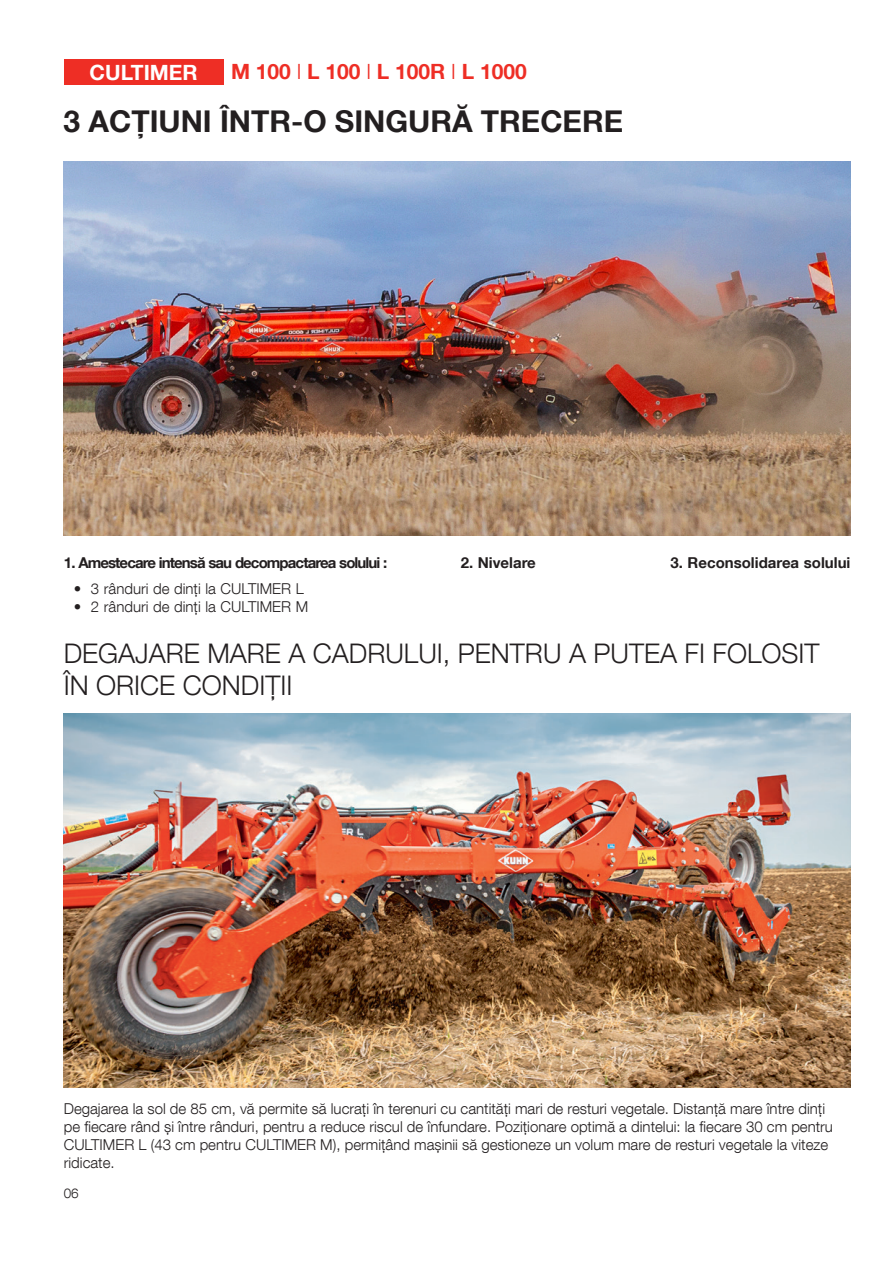
<style>
.page{position:relative;width:893px;height:1263px;background:#fff}
.page>*{position:absolute;margin:0;border:0;box-sizing:border-box;transform-origin:0 0}
.t1{font:700 30px "Helvetica Neue LT Com";color:#231f20}
.t2{font:300 27px/32.4px "Helvetica Neue LT Com";color:#231f20}
.t3{font:700 21px "Helvetica Neue LT Com";color:#ee2e25}
.t4{font:700 21px "Helvetica Neue LT Com";color:#fff}
._3_TEXTE{font:300 15px/18px "Helvetica Neue LT Com";color:#231f20}
.t5{font:700 15px "Helvetica Neue LT Com";letter-spacing:-.06em;color:#231f20}
.t6{font:700 15px "Helvetica Neue LT Com";color:#231f20}
.t7{font:300 13.5px "Helvetica Neue LT Com";color:#231f20}
.s1{font-weight:300}
</style>
<div class="page">
<img style="left:64px;top:161px;width:786px;height:374px">
<img style="left:64px;top:713px;width:786px;height:374px">
<div style="left:64px;top:60px;width:159px;height:25px;background:#ee2e25"></div>
<p class="t4" style="left:90px;top:59px;width:110px">CULTIMER</p>
<p class="t3" style="left:231px;top:59px;width:297px">M 100 <span class="s1">I</span> L 100 <span class="s1">I</span> L 100R <span class="s1">I</span> L 1000</p>
<p class="t1" style="left:64px;top:102px;width:561px">3 ACȚIUNI ÎNTR-O SINGURĂ TRECERE</p>
<p class="t5" style="left:64px;top:553px;width:325px">1. Amestecare intensă sau decompactarea solului :</p>
<p class="_3_TEXTE" style="left:74px;top:580px;width:231px">• 3 rânduri de dinți la CULTIMER L</p>
<p class="_3_TEXTE" style="left:74px;top:598px;width:236px">• 2 rânduri de dinți la CULTIMER M</p>
<p class="t6" style="left:461px;top:553px;width:77px">2. Nivelare</p>
<p class="t6" style="left:670px;top:553px;width:181px">3. Reconsolidarea solului</p>
<p class="t2" style="left:64px;top:636px;width:757px">DEGAJARE MARE A CADRULUI, PENTRU A PUTEA FI FOLOSIT<br>ÎN ORICE CONDIȚII</p>
<p class="_3_TEXTE" style="left:64px;top:1099px;width:771px">Degajarea la sol de 85 cm, vă permite să lucrați în terenuri cu cantități mari de resturi vegetale. Distanță mare între dinți pe fiecare rând și între rânduri, pentru a reduce riscul de înfundare. Poziționare optimă a dintelui: la fiecare 30 cm pentru CULTIMER L (43 cm pentru CULTIMER M), permițând mașinii să gestioneze un volum mare de resturi vegetale la viteze ridicate.</p>
<p class="t7" style="left:64px;top:1185px;width:16px">06</p>
</div>
